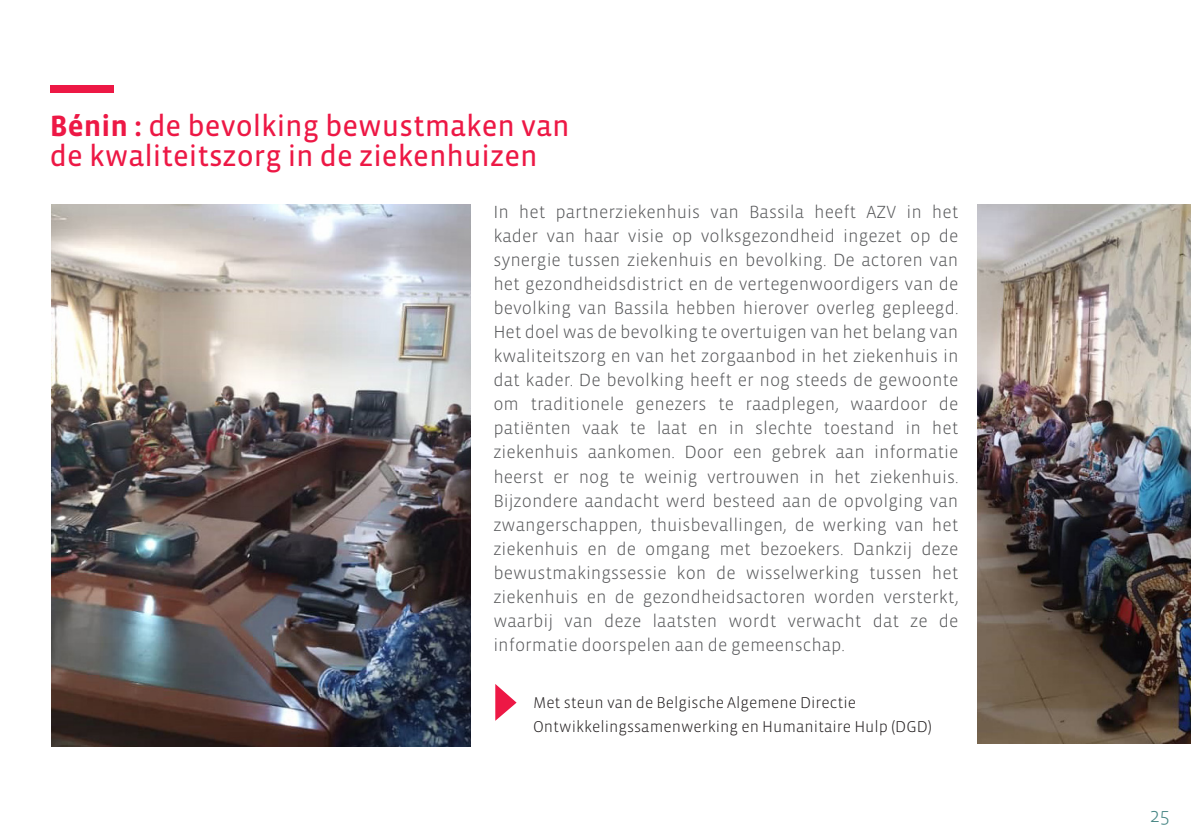
<style>
.page{position:relative;width:1191px;height:840px;background:#fff}
.page>*{position:absolute;margin:0;border:0;box-sizing:border-box;transform-origin:0 0}
.paragraph{font:30px/30px "Vista Sans OTCE";color:#ed1845}
.t1{font:300 20px "Vista Sans OTCE";color:#428381}
.paragraph-2{font:300 18px/24px "Vista Sans OTCE";color:#57585a;text-align:justify}
.paragraph-3{font:300 16px/24px "Vista Sans OTCE";color:#231f20}
.s1{font-weight:700}
</style>
<div class="page">
<img style="left:51px;top:204px;width:420px;height:542px">
<div style="left:50px;top:85px;width:64px;height:7px;background:#ed1845"></div>
<svg style="left:495px;top:684px;width:21px;height:36px"></svg>
<img style="left:977px;top:204px;width:214px;height:539px">
<p class="paragraph" style="left:50px;top:111px;width:521px"><span class="s1">Bénin :</span> de bevolking bewustmaken van de kwaliteitszorg in de ziekenhuizen</p>
<p class="paragraph-2" style="left:493px;top:200px;width:466px">In het partnerziekenhuis van Bassila heeft AZV in het kader van haar visie op volksgezondheid ingezet op de synergie tussen ziekenhuis en bevolking. De actoren van het gezondheidsdistrict en de vertegenwoordigers van de bevolking van Bassila hebben hierover overleg gepleegd.<br>Het doel was de bevolking te overtuigen van het belang van kwaliteitszorg en van het zorgaanbod in het ziekenhuis in dat kader. De bevolking heeft er nog steeds de gewoonte om traditionele genezers te raadplegen, waardoor de patiënten vaak te laat en in slechte toestand in het ziekenhuis aankomen. Door een gebrek aan informatie heerst er nog te weinig vertrouwen in het ziekenhuis.<br>Bijzondere aandacht werd besteed aan de opvolging van zwangerschappen, thuisbevallingen, de werking van het ziekenhuis en de omgang met bezoekers. Dankzij deze bewustmakingssessie kon de wisselwerking tussen het ziekenhuis en de gezondheidsactoren worden versterkt, waarbij van deze laatsten wordt verwacht dat ze de informatie doorspelen aan de gemeenschap.</p>
<p class="paragraph-3" style="left:533px;top:690px;width:400px">Met steun van de Belgische Algemene Directie<br>Ontwikkelingssamenwerking en Humanitaire Hulp (DGD)</p>
<p class="t1" style="left:1149px;top:803px;width:21px">25</p>
</div>
